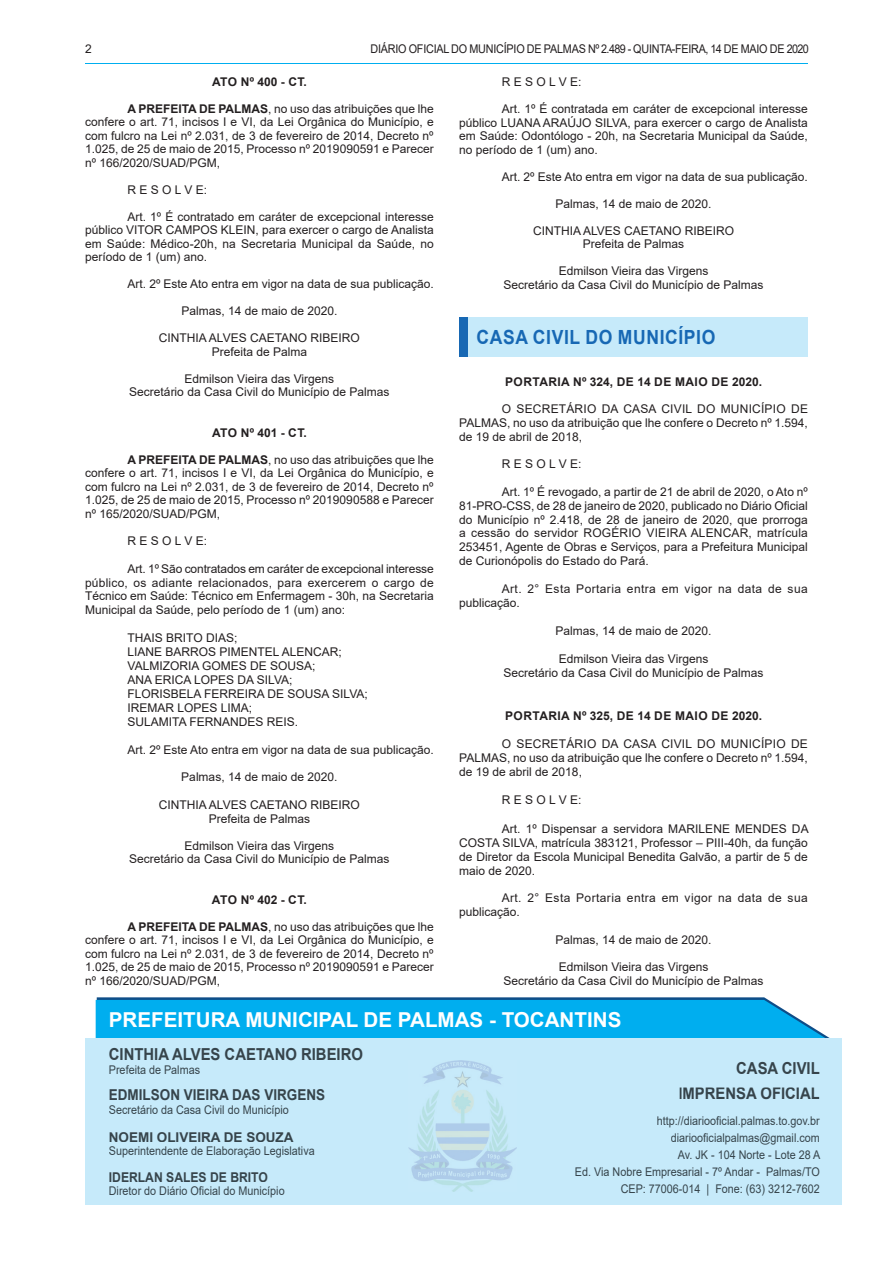
<style>
.page{position:relative;width:893px;height:1263px;background:#fff}
.page>*{position:absolute;margin:0;border:0;box-sizing:border-box;transform-origin:0 0}
.t1{font:700 20.55px "Arial";color:#fff}
.t2{font:700 19.5px "Arial";letter-spacing:.035em;color:#1768b4;scale:.9 1}
.t3{font:700 16.5px/25.7px "Arial";color:#36444b;text-align:right;scale:.9 1}
.t4{font:700 15px "Arial";color:#36444b;scale:.9 1}
.t5{font:700 13.5px "Arial";color:#36444b}
.t6{font:700 13.5px "Arial";color:#36444b;scale:.9 1}
.t7{font:12px/13.5px "Arial";color:#231f20;text-align:justify}
.t8{font:12px/17.1px "Arial";color:#36444b;text-align:right;scale:.9 1}
.t9{font:12px/14.1px "Arial";letter-spacing:.035em;color:#231f20}
.t10{font:700 12px "Arial";letter-spacing:.02em;color:#231f20}
.t11{font:12px "Arial";letter-spacing:-.02em;color:#231f20;scale:.9 1}
.s1{font-weight:700}
</style>
<div class="page">
<hr style="left:85px;top:63px;width:723px;height:1px;background:#00aeef">
<hr style="left:85px;top:1204px;width:723px;height:1px;background:#00aeef">
<svg style="left:96px;top:997px;width:734px;height:41px;background:#0eace9"></svg>
<div style="left:85px;top:1038px;width:757px;height:166px;background:#c6eafa"></div>
<img style="left:408px;top:1061px;width:108px;height:130px">
<div style="left:463px;top:317px;width:349px;height:40px;background:#c6eafa"></div>
<div style="left:459px;top:317px;width:9px;height:40px;background:#1768b4"></div>
<div style="left:808px;top:317px;width:8px;height:40px;background:#fff"></div>
<p class="t7" style="left:85px;top:42px;width:8px">2</p>
<p class="t11" style="left:370px;top:40px;width:489px">DIÁRIO OFICIAL DO MUNICÍPIO DE PALMAS Nº 2.489 - QUINTA-FEIRA, 14 DE MAIO DE 2020</p>
<p class="t10" style="left:212px;top:73px;width:96px">ATO Nº 400 - CT.</p>
<p class="t7" style="left:85px;top:102px;width:350px;text-indent:43px"><span class="s1">A PREFEITA DE PALMAS</span>, no uso das atribuições que lhe confere o art. 71, incisos I e VI, da Lei Orgânica do Município, e com fulcro na Lei nº 2.031, de 3 de fevereiro de 2014, Decreto nº 1.025, de 25 de maio de 2015, Processo nº 2019090591 e Parecer nº 166/2020/SUAD/PGM,</p>
<p class="t7" style="left:128px;top:183px;width:81px">R E S O L V E:</p>
<p class="t7" style="left:85px;top:210px;width:350px;text-indent:43px">Art. 1º É contratado em caráter de excepcional interesse público VITOR CAMPOS KLEIN, para exercer o cargo de Analista em Saúde: Médico-20h, na Secretaria Municipal da Saúde, no período de 1 (um) ano.</p>
<p class="t7" style="left:128px;top:277px;width:308px">Art. 2º Este Ato entra em vigor na data de sua publicação.</p>
<p class="t7" style="left:181px;top:304px;width:158px">Palmas, 14 de maio de 2020.</p>
<p class="t7" style="left:159px;top:331px;width:202px;text-align:center">CINTHIA ALVES CAETANO RIBEIRO<br>Prefeita de Palma</p>
<p class="t7" style="left:129px;top:372px;width:262px;text-align:center">Edmilson Vieira das Virgens<br>Secretário da Casa Civil do Município de Palmas</p>
<p class="t10" style="left:212px;top:424px;width:96px">ATO Nº 401 - CT.</p>
<p class="t7" style="left:85px;top:453px;width:350px;text-indent:43px"><span class="s1">A PREFEITA DE PALMAS</span>, no uso das atribuições que lhe confere o art. 71, incisos I e VI, da Lei Orgânica do Município, e com fulcro na Lei nº 2.031, de 3 de fevereiro de 2014, Decreto nº 1.025, de 25 de maio de 2015, Processo nº 2019090588 e Parecer nº 165/2020/SUAD/PGM,</p>
<p class="t7" style="left:128px;top:534px;width:81px">R E S O L V E:</p>
<p class="t7" style="left:85px;top:561px;width:350px;text-indent:43px">Art. 1º São contratados em caráter de excepcional interesse público, os adiante relacionados, para exercerem o cargo de Técnico em Saúde: Técnico em Enfermagem - 30h, na Secretaria Municipal da Saúde, pelo período de 1 (um) ano:</p>
<p class="t7" style="left:128px;top:631px;width:242px;line-height:14px;text-align:left">THAIS BRITO DIAS;<br>LIANE BARROS PIMENTEL ALENCAR;<br>VALMIZORIA GOMES DE SOUSA;<br>ANA ERICA LOPES DA SILVA;<br>FLORISBELA FERREIRA DE SOUSA SILVA;<br>IREMAR LOPES LIMA;<br>SULAMITA FERNANDES REIS.</p>
<p class="t7" style="left:128px;top:742px;width:308px">Art. 2º Este Ato entra em vigor na data de sua publicação.</p>
<p class="t7" style="left:181px;top:770px;width:158px">Palmas, 14 de maio de 2020.</p>
<p class="t7" style="left:159px;top:798px;width:202px;text-align:center">CINTHIA ALVES CAETANO RIBEIRO<br>Prefeita de Palmas</p>
<p class="t7" style="left:129px;top:839px;width:262px;text-align:center">Edmilson Vieira das Virgens<br>Secretário da Casa Civil do Município de Palmas</p>
<p class="t10" style="left:212px;top:891px;width:96px">ATO Nº 402 - CT.</p>
<p class="t7" style="left:85px;top:920px;width:350px;text-indent:43px"><span class="s1">A PREFEITA DE PALMAS</span>, no uso das atribuições que lhe confere o art. 71, incisos I e VI, da Lei Orgânica do Município, e com fulcro na Lei nº 2.031, de 3 de fevereiro de 2014, Decreto nº 1.025, de 25 de maio de 2015, Processo nº 2019090591 e Parecer nº 166/2020/SUAD/PGM,</p>
<p class="t7" style="left:502px;top:75px;width:81px">R E S O L V E:</p>
<p class="t7" style="left:459px;top:102px;width:350px;text-indent:43px">Art. 1º É contratada em caráter de excepcional interesse público LUANA ARAÚJO SILVA, para exercer o cargo de Analista em Saúde: Odontólogo - 20h, na Secretaria Municipal da Saúde, no período de 1 (um) ano.</p>
<p class="t7" style="left:502px;top:169px;width:308px">Art. 2º Este Ato entra em vigor na data de sua publicação.</p>
<p class="t7" style="left:555px;top:196px;width:158px">Palmas, 14 de maio de 2020.</p>
<p class="t7" style="left:533px;top:223px;width:202px;text-align:center">CINTHIA ALVES CAETANO RIBEIRO<br>Prefeita de Palmas</p>
<p class="t7" style="left:503px;top:264px;width:262px;text-align:center">Edmilson Vieira das Virgens<br>Secretário da Casa Civil do Município de Palmas</p>
<h2 class="t2" style="left:477px;top:323px;width:267px">CASA CIVIL DO MUNICÍPIO</h2>
<p class="t10" style="left:505px;top:373px;width:258px">PORTARIA Nº 324, DE 14 DE MAIO DE 2020.</p>
<p class="t7" style="left:459px;top:402px;width:350px;text-indent:43px">O SECRETÁRIO DA CASA CIVIL DO MUNICÍPIO DE PALMAS, no uso da atribuição que lhe confere o Decreto nº 1.594, de 19 de abril de 2018,</p>
<p class="t7" style="left:502px;top:457px;width:81px">R E S O L V E:</p>
<p class="t7" style="left:459px;top:485px;width:350px;text-indent:43px">Art. 1º É revogado, a partir de 21 de abril de 2020, o Ato nº 81-PRO-CSS, de 28 de janeiro de 2020, publicado no Diário Oficial do Município nº 2.418, de 28 de janeiro de 2020, que prorroga a cessão do servidor ROGÉRIO VIEIRA ALENCAR, matrícula 253451, Agente de Obras e Serviços, para a Prefeitura Municipal de Curionópolis do Estado do Pará.</p>
<p class="t9" style="left:459px;top:581px;width:350px;text-indent:43px">Art. 2° Esta Portaria entra em vigor na data de sua publicação.</p>
<p class="t7" style="left:555px;top:624px;width:158px">Palmas, 14 de maio de 2020.</p>
<p class="t7" style="left:503px;top:652px;width:262px;line-height:14.1px;text-align:center">Edmilson Vieira das Virgens<br>Secretário da Casa Civil do Município de Palmas</p>
<p class="t10" style="left:505px;top:707px;width:258px">PORTARIA Nº 325, DE 14 DE MAIO DE 2020.</p>
<p class="t7" style="left:459px;top:737px;width:350px;line-height:14.1px;text-indent:43px">O SECRETÁRIO DA CASA CIVIL DO MUNICÍPIO DE PALMAS, no uso da atribuição que lhe confere o Decreto nº 1.594, de 19 de abril de 2018,</p>
<p class="t7" style="left:502px;top:793px;width:81px">R E S O L V E:</p>
<p class="t7" style="left:459px;top:821px;width:351px;line-height:14px;text-indent:43px">Art. 1º Dispensar a servidora MARILENE MENDES DA COSTA SILVA, matrícula 383121, Professor – PIII-40h, da função de Diretor da Escola Municipal Benedita Galvão, a partir de 5 de maio de 2020.</p>
<p class="t9" style="left:459px;top:891px;width:350px;text-indent:43px">Art. 2° Esta Portaria entra em vigor na data de sua publicação.</p>
<p class="t7" style="left:555px;top:932px;width:158px">Palmas, 14 de maio de 2020.</p>
<p class="t7" style="left:503px;top:960px;width:262px;text-align:center">Edmilson Vieira das Virgens<br>Secretário da Casa Civil do Município de Palmas</p>
<h1 class="t1" style="left:109px;top:1005px;width:514px">PREFEITURA MUNICIPAL DE PALMAS - TOCANTINS</h1>
<h3 class="t3" style="left:109px;top:1042px;width:284px">CINTHIA ALVES CAETANO RIBEIRO</h3>
<p class="t8" style="left:109px;top:1061px;width:103px">Prefeita de Palmas</p>
<p class="t4" style="left:109px;top:1084px;width:242px">EDMILSON VIEIRA DAS VIRGENS</p>
<p class="t8" style="left:109px;top:1101px;width:202px">Secretário da Casa Civil do Município</p>
<p class="t5" style="left:109px;top:1127px;width:186px">NOEMI OLIVEIRA DE SOUZA</p>
<p class="t8" style="left:109px;top:1142px;width:230px">Superintendente de Elaboração Legislativa</p>
<p class="t6" style="left:109px;top:1167px;width:178px">IDERLAN SALES DE BRITO</p>
<p class="t8" style="left:109px;top:1182px;width:197px">Diretor do Diário Oficial do Município</p>
<h3 class="t3" style="left:678px;top:1055px;width:159px">CASA CIVIL<br>IMPRENSA OFICIAL</h3>
<p class="t8" style="left:575px;top:1112px;width:274px">http://diariooficial.palmas.to.gov.br diariooficialpalmas@gmail.com<br>Av. JK - 104 Norte - Lote 28 A<br>Ed. Via Nobre Empresarial - 7º Andar - Palmas/TO CEP: 77006-014 | Fone: (63) 3212-7602</p>
</div>
